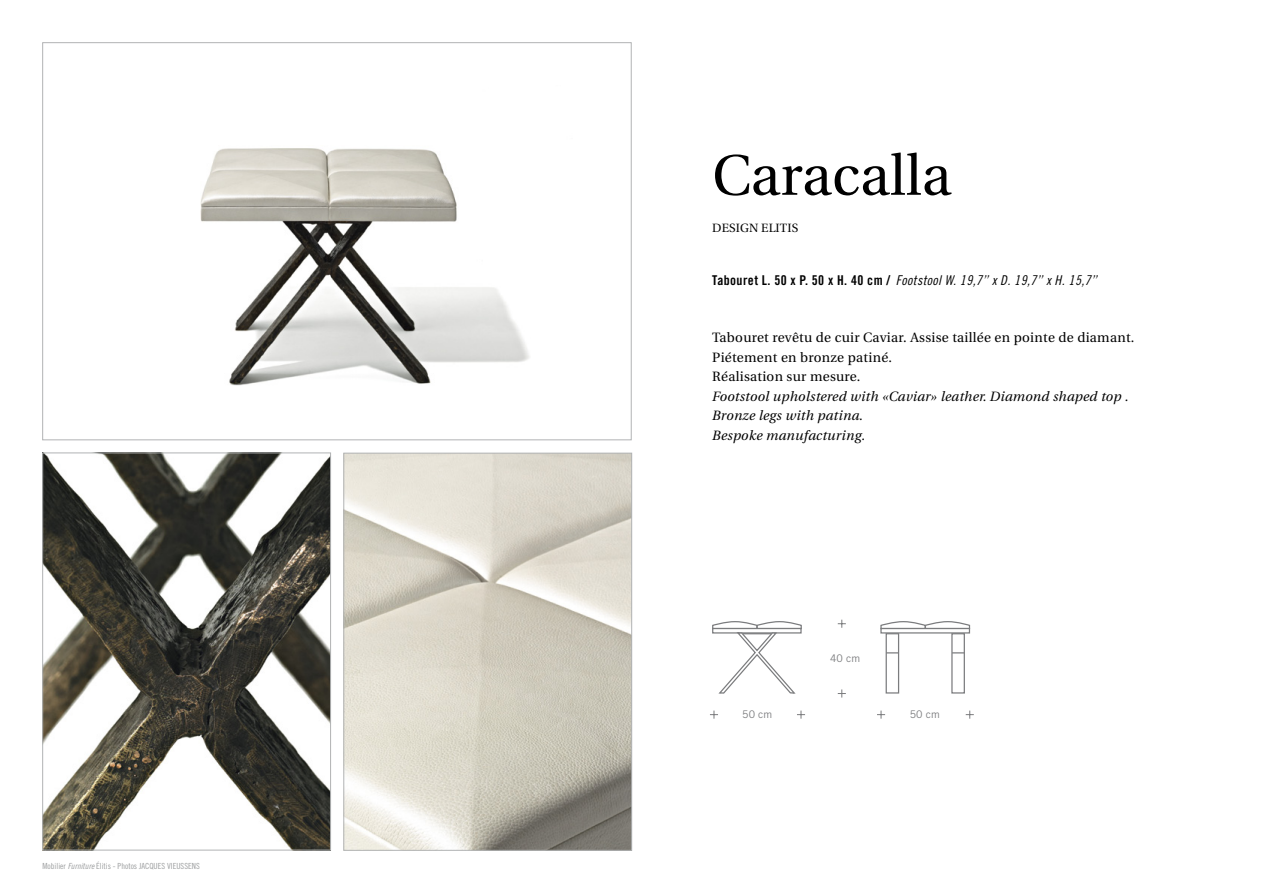
<style>
.page{position:relative;width:1263px;height:893px;background:#fff}
.page>*{position:absolute;margin:0;border:0;box-sizing:border-box;transform-origin:0 0}
.t1{font:57px "Utopia";color:#000}
.t2{font:13.5px/19.5px "Utopia";letter-spacing:.02em;color:#000}
.t3{font:italic 13.5px/19.5px "Utopia";letter-spacing:.02em;color:#000}
.t4{font:13.5px "Trade Gothic LT Std Cn 18 Obl";letter-spacing:.03em;color:#000}
.t5{font:12.3px "Trade Gothic LT Std";color:#7b7c7e}
.t6{font:12px "Utopia";letter-spacing:.01em;color:#000}
.t7{font:10.5px "Trade Gothic LT Std";color:#7b7c7e}
.t8{font:8.4px "Trade Gothic LT Std Cn 18";color:#9c9e9f}
.s1{font-family:"Trade Gothic LT Std Cn 18 Obl"}
.s2{font-family:"Trade Gothic LT Std Bd Cn 20"}
</style>
<div class="page">
<img style="left:346px;top:455px;width:284px;height:393px">
<div style="left:344px;top:453px;width:288px;height:397px;border:1px solid #b1b3b4"></div>
<img style="left:200px;top:148px;width:330px;height:238px">
<img style="left:45px;top:455px;width:284px;height:393px">
<div style="left:43px;top:453px;width:288px;height:397px;border:1px solid #b1b3b4"></div>
<svg style="left:710px;top:711px;width:8px;height:8px"></svg>
<svg style="left:797px;top:711px;width:8px;height:8px"></svg>
<svg style="left:838px;top:620px;width:8px;height:8px"></svg>
<svg style="left:838px;top:689px;width:8px;height:9px"></svg>
<svg style="left:877px;top:711px;width:8px;height:8px"></svg>
<svg style="left:966px;top:711px;width:8px;height:8px"></svg>
<svg style="left:712px;top:621px;width:90px;height:73px"></svg>
<svg style="left:880px;top:621px;width:91px;height:9px"></svg>
<svg style="left:880px;top:628px;width:90px;height:6px"></svg>
<div style="left:886px;top:633px;width:13px;height:61px;background:#fff;border:1px solid #7b7c7e"></div>
<div style="left:951px;top:633px;width:14px;height:61px;background:#fff;border:1px solid #7b7c7e"></div>
<svg style="left:886px;top:652px;width:13px;height:1px"></svg>
<svg style="left:952px;top:652px;width:12px;height:1px"></svg>
<p class="t8" style="left:43px;top:861px;width:159px">Mobilier <span class="s1">Furniture</span> Élitis - Photos JACQUES VIEUSSENS</p>
<h1 class="t1" style="left:712px;top:144px;width:241px">Caracalla</h1>
<p class="t6" style="left:712px;top:222px;width:88px">DESIGN ELITIS</p>
<p class="t4" style="left:712px;top:272px;width:386px"><span class="s2">Tabouret L. 50 x P. 50 x H. 40 cm /</span> Footstool W. 19,7’’ x D. 19,7’’ x H. 15,7’’</p>
<p class="t2" style="left:712px;top:328px;width:424px">Tabouret revêtu de cuir Caviar. Assise taillée en pointe de diamant.<br>Piétement en bronze patiné.<br>Réalisation sur mesure.</p>
<p class="t3" style="left:712px;top:387px;width:418px">Footstool upholstered with «Caviar» leather. Diamond shaped top .<br>Bronze legs with patina.<br>Bespoke manufacturing.</p>
<p class="t5" style="left:827px;top:650px;width:37px">40 cm</p>
<p class="t7" style="left:830px;top:652px;width:32px">40 cm</p>
<p class="t5" style="left:742px;top:706px;width:37px">50 cm</p>
<p class="t5" style="left:907px;top:706px;width:37px">50 cm</p>
<p class="t7" style="left:910px;top:708px;width:32px">50 cm</p>
</div>
